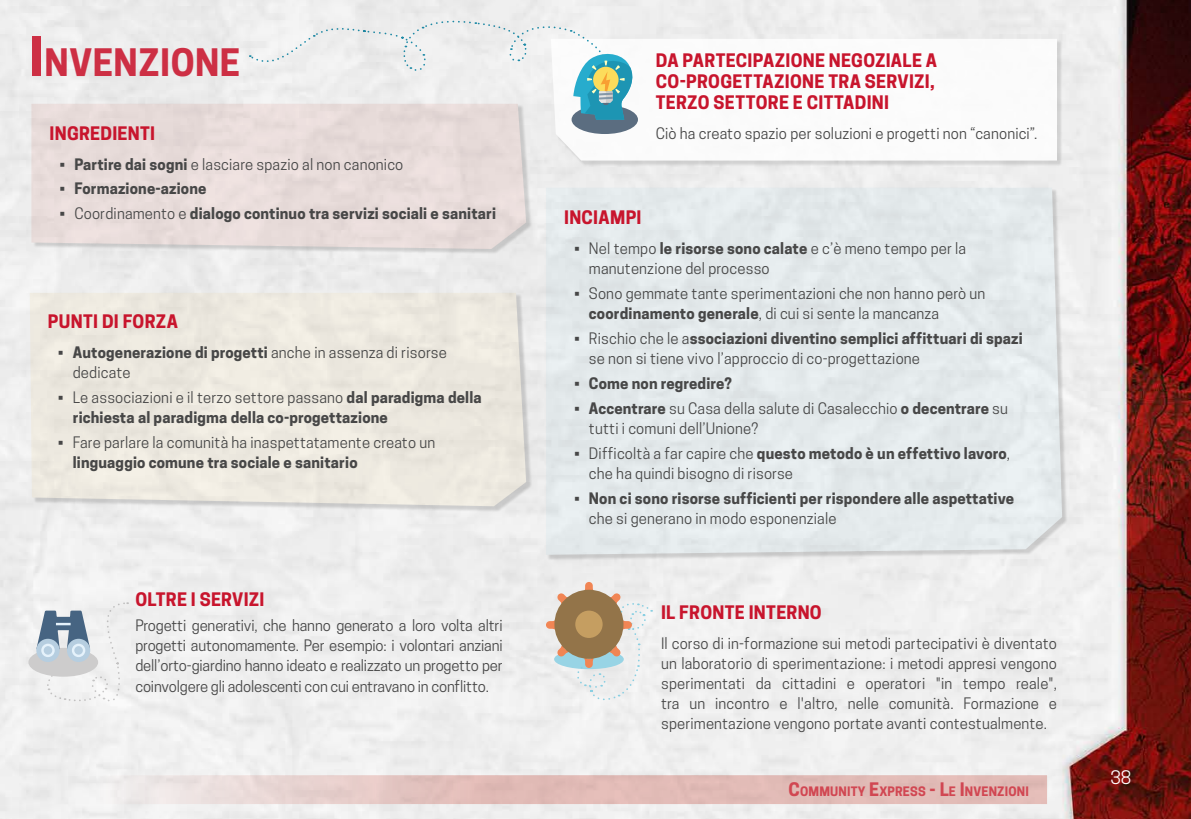
<style>
.page{position:relative;width:1191px;height:819px;background:#fff}
.page>*{position:absolute;margin:0;border:0;box-sizing:border-box;transform-origin:0 0}
.t1{font:700 35.52px "Cooper Hewitt";letter-spacing:.015em;color:#cd2f44}
.t2{font:700 17.5px/21px "Cooper Hewitt";letter-spacing:.015em;color:#c8152d}
.t3{font:17.5px "Cooper Hewitt";color:#fff}
.t4{font:14.88px/20.1px "Cooper Hewitt";letter-spacing:.01em;color:#474747}
.t5{font:700 14.88px/20.1px "Cooper Hewitt";letter-spacing:.01em;color:#474747}
.t6{font:700 12.25px "Cooper Hewitt";letter-spacing:.015em;color:#d14752}
.s1{font-size:50.75px}
.s2{font-weight:700}
.s3{font-weight:400}
.s4{font-size:17.5px}
</style>
<div class="page">
<img style="left:0;top:0;width:1191px;height:819px">
<svg style="left:60px;top:775px;width:987px;height:29px;background:#e4c7c3"></svg>
<div style="left:552px;top:40px;width:510px;height:126px;background:#000;opacity:.15"></div>
<svg style="left:551px;top:39px;width:506px;height:121px"></svg>
<div style="left:33px;top:105px;width:498px;height:150px;background:#000;opacity:.15"></div>
<div style="left:31px;top:104px;width:495px;height:145px;background:#e7dbd9"></div>
<div style="left:547px;top:189px;width:521px;height:371px;background:#000;opacity:.15"></div>
<div style="left:546px;top:188px;width:516px;height:366px;background:#e3e9eb"></div>
<div style="left:31px;top:294px;width:501px;height:218px;background:#000;opacity:.15"></div>
<div style="left:30px;top:293px;width:496px;height:213px;background:#ece8df"></div>
<svg style="left:546px;top:582px;width:106px;height:119px"></svg>
<div style="left:575px;top:610px;width:27px;height:28px;background:#c59e61;border-radius:14px"></div>
<div style="left:580px;top:615px;width:17px;height:17px;border:3px solid #c59e61;border-radius:50%"></div>
<div style="left:28px;top:647px;width:70px;height:29px;background:#cdcccc;border-radius:50%"></div>
<svg style="left:35px;top:601px;width:93px;height:101px"></svg>
<div style="left:571px;top:105px;width:67px;height:29px;background:#5b6d80;border-radius:50%"></div>
<svg style="left:250px;top:21px;width:385px;height:99px"></svg>
<h1 class="t1" style="left:30px;top:42px;width:212px"><span class="s1">I</span> NVENZIONE</h1>
<p class="t2" style="left:656px;top:50px;width:283px">DA PARTECIPAZIONE NEGOZIALE A<br>CO-PROGETTAZIONE TRA SERVIZI,<br>TERZO SETTORE E CITTADINI</p>
<p class="t2" style="left:50px;top:123px;width:107px">INGREDIENTI</p>
<p class="t4" style="left:656px;top:123px;width:383px">Ciò ha creato spazio per soluzioni e progetti non “canonici”.</p>
<p class="t4" style="left:60px;top:154px;width:345px">• <span class="s2">Partire dai sogni</span> e lasciare spazio al non canonico</p>
<p class="t5" style="left:60px;top:178px;width:148px"><span class="s3">•</span> Formazione-azione</p>
<p class="t5" style="left:60px;top:203px;width:438px"><span class="s3">• Coordinamento e</span> dialogo continuo tra servizi sociali e sanitari</p>
<p class="t2" style="left:564px;top:206px;width:79px">INCIAMPI</p>
<p class="t4" style="left:589px;top:238px;width:379px;text-indent:-15px">• Nel tempo <span class="s2">le risorse sono calate</span> e c’è meno tempo per la manutenzione del processo</p>
<p class="t4" style="left:589px;top:283px;width:398px;text-indent:-15px">• Sono gemmate tante sperimentazioni che non hanno però un <span class="s2">coordinamento generale</span>, di cui si sente la mancanza</p>
<p class="t4" style="left:589px;top:328px;width:435px;text-indent:-15px">• Rischio che le a<span class="s2">ssociazioni diventino semplici affittuari di spazi </span>se non si tiene vivo l’approccio di co-progettazione</p>
<p class="t5" style="left:574px;top:373px;width:159px"><span class="s3">•</span> Come non regredire?</p>
<p class="t4" style="left:589px;top:398px;width:420px;text-indent:-15px">• <span class="s2">Accentrare</span> su Casa della salute di Casalecchio <span class="s2">o decentrare</span> su tutti i comuni dell’Unione?</p>
<p class="t4" style="left:589px;top:443px;width:422px;text-indent:-15px">• Difficoltà a far capire che <span class="s2">questo metodo è un effettivo lavoro</span>, che ha quindi bisogno di risorse</p>
<p class="t5" style="left:589px;top:488px;width:427px;text-indent:-15px"><span class="s3">•</span> Non ci sono risorse sufficienti per rispondere alle aspettative <span class="s3">che si generano in modo esponenziale</span></p>
<p class="t2" style="left:48px;top:311px;width:132px">PUNTI DI FORZA</p>
<p class="t4" style="left:73px;top:342px;width:375px;text-indent:-15px">• <span class="s2">Autogenerazione di progetti</span> anche in assenza di risorse dedicate</p>
<p class="t5" style="left:73px;top:387px;width:410px;text-indent:-15px"><span class="s3">• Le associazioni e il terzo settore passano</span> dal paradigma della richiesta al paradigma della co-progettazione</p>
<p class="t4" style="left:58px;top:433px;width:379px">• Fare parlare la comunità ha inaspettatamente creato un</p>
<p class="t5" style="left:73px;top:452px;width:286px">linguaggio comune tra sociale e sanitario</p>
<p class="t2" style="left:135px;top:589px;width:131px">OLTRE I SERVIZI</p>
<p class="t4" style="left:135px;top:615px;width:369px;text-align:justify">Progetti generativi, che hanno generato a loro volta altri progetti autonomamente. Per esempio: i volontari anziani dell’orto-giardino hanno ideato e realizzato un progetto per coinvolgere gli adolescenti con cui entravano in conflitto.</p>
<p class="t2" style="left:661px;top:601px;width:162px">IL FRONTE INTERNO</p>
<p class="t4" style="left:661px;top:633px;width:397px;text-align:justify">Il corso di in-formazione sui metodi partecipativi è diventato un laboratorio di sperimentazione: i metodi appresi vengono sperimentati da cittadini e operatori "in tempo reale", tra un incontro e l'altro, nelle comunità. Formazione e sperimentazione vengono portate avanti contestualmente.</p>
<p class="t6" style="left:788px;top:784px;width:242px"><span class="s4">C</span>OMMUNITY <span class="s4">E</span>XPRESS <span class="s4">- L</span>E <span class="s4">I</span> NVENZIONI</p>
<p class="t3" style="left:1110px;top:767px;width:22px">38</p>
</div>
